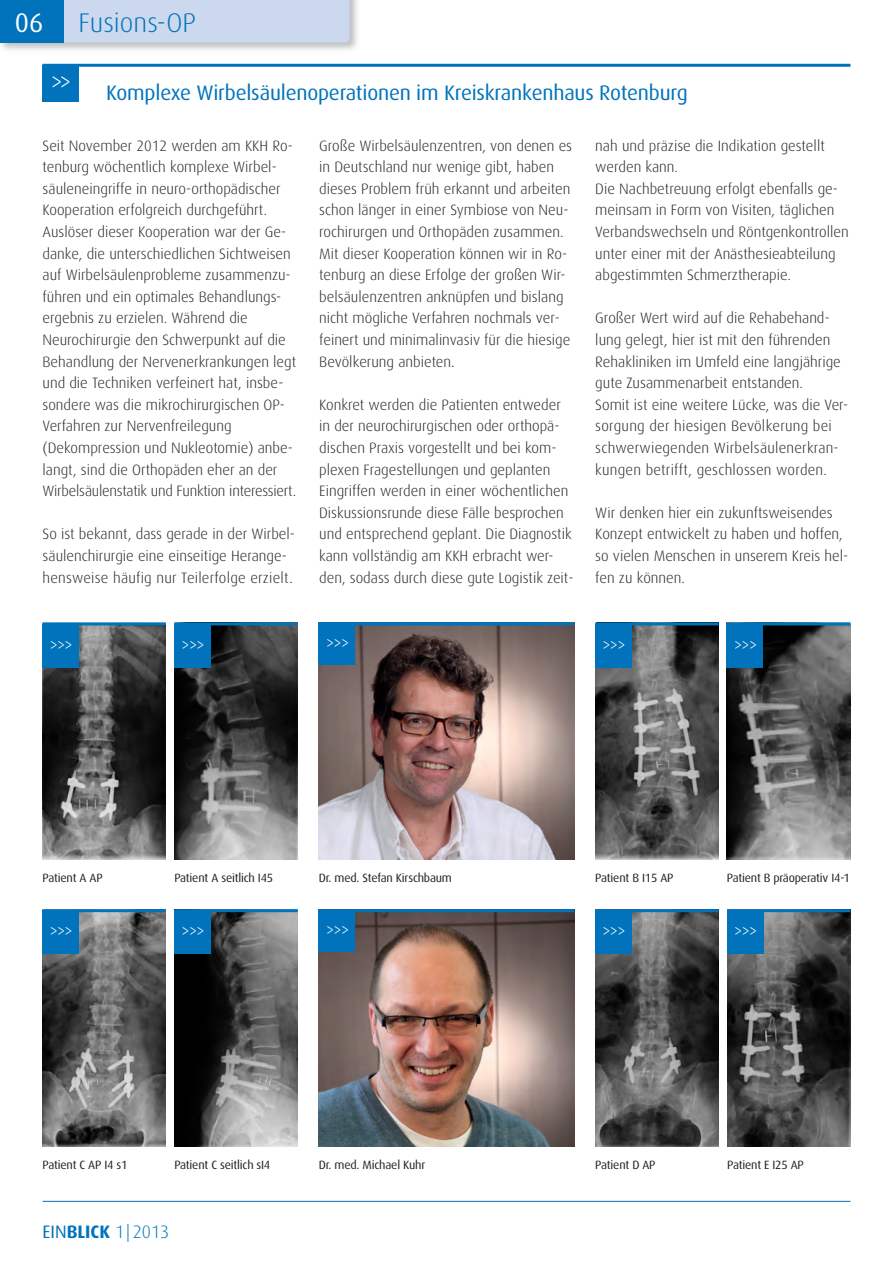
<style>
.page{position:relative;width:893px;height:1263px;background:#fff}
.page>*{position:absolute;margin:0;border:0;box-sizing:border-box;transform-origin:0 0}
.t1{font:300 30px "Dax";color:#fff;scale:.7 1}
.t2{font:300 27px "Dax";color:#0073bc}
.t3{font:27px "Dax";color:#fff}
.t4{font:21px "Dax";letter-spacing:-.01em;color:#0073bc}
.t5{font:300 21px "Dax";color:#fff;scale:.7 1}
.t6{font:300 18px "Dax";color:#0073bc}
.t7{font:300 15px/21.6px "Dax";color:#231f20}
.t8{font:12px "Dax";letter-spacing:-.015em;color:#231f20}
.s1{font-weight:400}
.s2{font-weight:700}
</style>
<div class="page">
<hr style="left:43px;top:1201px;width:807px;height:1px;background:#0073bc">
<img style="left:1px;top:0;width:356px;height:50px">
<div style="left:64px;top:0;width:286px;height:43px;background:#ccd8ed"></div>
<div style="left:0;top:0;width:64px;height:43px;background:#0073bc"></div>
<div style="left:43px;top:65px;width:36px;height:36px;background:#0073bc"></div>
<hr style="left:43px;top:64px;width:807px;height:3px;background:#0073bc">
<img style="left:595px;top:625px;width:124px;height:235px">
<div style="left:595px;top:624px;width:36px;height:43px;background:#0073bc"></div>
<hr style="left:595px;top:622px;width:124px;height:3px;background:#0073bc">
<svg style="left:727px;top:625px;width:123px;height:235px;background:#5d5d5d"></svg>
<div style="left:727px;top:624px;width:36px;height:43px;background:#0073bc"></div>
<hr style="left:727px;top:622px;width:123px;height:3px;background:#0073bc">
<img style="left:595px;top:912px;width:124px;height:234px">
<div style="left:595px;top:911px;width:36px;height:43px;background:#0073bc"></div>
<hr style="left:595px;top:909px;width:124px;height:3px;background:#0073bc">
<img style="left:727px;top:912px;width:123px;height:234px">
<div style="left:727px;top:911px;width:36px;height:43px;background:#0073bc"></div>
<hr style="left:727px;top:909px;width:123px;height:3px;background:#0073bc">
<img style="left:319px;top:625px;width:255px;height:235px">
<img style="left:319px;top:912px;width:255px;height:234px">
<div style="left:319px;top:624px;width:36px;height:41px;background:#0073bc"></div>
<hr style="left:319px;top:622px;width:255px;height:3px;background:#0073bc">
<div style="left:319px;top:911px;width:36px;height:41px;background:#0073bc"></div>
<hr style="left:319px;top:909px;width:255px;height:3px;background:#0073bc">
<img style="left:43px;top:625px;width:123px;height:235px">
<div style="left:43px;top:624px;width:36px;height:43px;background:#0073bc"></div>
<hr style="left:43px;top:622px;width:123px;height:3px;background:#0073bc">
<img style="left:174px;top:625px;width:124px;height:235px">
<div style="left:174px;top:624px;width:36px;height:43px;background:#0073bc"></div>
<hr style="left:174px;top:622px;width:124px;height:3px;background:#0073bc">
<img style="left:43px;top:912px;width:123px;height:234px">
<div style="left:43px;top:911px;width:36px;height:43px;background:#0073bc"></div>
<hr style="left:43px;top:909px;width:123px;height:3px;background:#0073bc">
<img style="left:174px;top:912px;width:124px;height:234px">
<div style="left:174px;top:911px;width:36px;height:43px;background:#0073bc"></div>
<hr style="left:174px;top:909px;width:124px;height:3px;background:#0073bc">
<h2 class="t3" style="left:15px;top:11px;width:30px">06</h2>
<h2 class="t2" style="left:79px;top:11px;width:119px">Fusions-OP</h2>
<h1 class="t1" style="left:52px;top:68px;width:29px">&gt;&gt;</h1>
<h3 class="t4" style="left:106px;top:83px;width:583px">Komplexe Wirbelsäulenoperationen im Kreiskrankenhaus Rotenburg</h3>
<p class="t7" style="left:43px;top:136px;width:255px">Seit November 2012 werden am KKH Ro&shy;tenburg wöchentlich komplexe Wirbel - säuleneingriffe in neuro-orthopädischer Kooperation erfolgreich durchgeführt.<br>Auslöser dieser Kooperation war der Ge - danke, die unterschiedlichen Sichtweisen auf Wirbelsäulenprobleme zusammenzu&shy;führen und ein optimales Behand lungs - er gebnis zu erzielen. Während die<br>Neuro chirurgie den Schwerpunkt auf die Be handlung der Nervenerkrankungen legt und die Techniken verfeinert hat, insbe&shy;sondere was die mikrochirurgischen OP-Verfahren zur Nervenfreilegung<br>(De kom pression und Nukleotomie) anbe&shy;langt, sind die Orthopäden eher an der Wirbel säulenstatik und Funktion interessiert.</p>
<p class="t7" style="left:43px;top:524px;width:254px">So ist bekannt, dass gerade in der Wirbel - säulenchirurgie eine einseitige Herange - h ensweise häufig nur Teilerfolge erzielt.</p>
<p class="t7" style="left:319px;top:136px;width:254px">Große Wirbelsäulenzentren, von denen es in Deutschland nur wenige gibt, haben dieses Problem früh erkannt und arbeiten schon länger in einer Symbiose von Neu&shy;rochirurgen und Orthopäden zusammen.<br>Mit dieser Kooperation können wir in Ro&shy;tenburg an diese Erfolge der großen Wir&shy;belsäulenzentren anknüpfen und bislang nicht mögliche Verfahren nochmals ver&shy;feinert und minimalinvasiv für die hiesige Bevölkerung anbieten.</p>
<p class="t7" style="left:319px;top:395px;width:256px">Konkret werden die Patienten entweder in der neurochirurgischen oder orthopä&shy;dischen Praxis vorgestellt und bei kom&shy;plexen Fragestellungen und geplanten<br>Ein grif fen wer den in einer wöchentlichen Dis kus sions runde diese Fälle besprochen und entsprechend geplant. Die Diagnostik kann vollständig am KKH erbracht wer&shy;den, sodass durch diese gute Logistik zeit -</p>
<p class="t7" style="left:595px;top:136px;width:255px">nah und präzise die Indikation gestellt werden kann.<br>Die Nachbetreuung erfolgt ebenfalls ge - meinsam in Form von Visiten, täg li chen Verbandswechseln und Röntgen kon trollen unter einer mit der Anäs the sieabteilung abgestimmten Schmerz therapie.</p>
<p class="t7" style="left:595px;top:308px;width:254px">Großer Wert wird auf die Reha be hand - lung gelegt, hier ist mit den führenden Rehakliniken im Umfeld eine langjährige gute Zusammen arbeit entstanden.<br>Somit ist eine weitere Lücke, was die Ver&shy;sorgung der hiesigen Bevölkerung bei schwerwiegenden Wirbelsäulen erkran - kungen betrifft, geschlossen worden.</p>
<p class="t7" style="left:595px;top:503px;width:254px">Wir denken hier ein zukunftsweisendes Konzept entwickelt zu haben und hoffen, so vielen Menschen in unserem Kreis hel&shy;fen zu können.</p>
<h3 class="t5" style="left:50px;top:635px;width:34px">&gt;&gt;&gt;</h3>
<h3 class="t5" style="left:182px;top:635px;width:34px">&gt;&gt;&gt;</h3>
<h3 class="t5" style="left:326px;top:634px;width:34px">&gt;&gt;&gt;</h3>
<h3 class="t5" style="left:603px;top:635px;width:34px">&gt;&gt;&gt;</h3>
<h3 class="t5" style="left:734px;top:635px;width:34px">&gt;&gt;&gt;</h3>
<p class="t8" style="left:43px;top:873px;width:62px">Patient A AP</p>
<h3 class="t5" style="left:50px;top:922px;width:34px">&gt;&gt;&gt;</h3>
<p class="t8" style="left:174px;top:873px;width:100px">Patient A seitlich I45</p>
<h3 class="t5" style="left:182px;top:922px;width:34px">&gt;&gt;&gt;</h3>
<p class="t8" style="left:319px;top:872px;width:135px">Dr. med. Stefan Kirschbaum</p>
<h3 class="t5" style="left:326px;top:921px;width:34px">&gt;&gt;&gt;</h3>
<p class="t8" style="left:595px;top:873px;width:80px">Patient B I15 AP</p>
<h3 class="t5" style="left:603px;top:922px;width:34px">&gt;&gt;&gt;</h3>
<p class="t8" style="left:727px;top:873px;width:124px">Patient B präoperativ I4-1</p>
<h3 class="t5" style="left:735px;top:922px;width:34px">&gt;&gt;&gt;</h3>
<p class="t8" style="left:43px;top:1160px;width:86px">Patient C AP I4 s1</p>
<p class="t8" style="left:174px;top:1160px;width:97px">Patient C seitlich sI4</p>
<p class="t6" style="left:43px;top:1224px;width:128px"><span class="s1">EIN</span><span class="s2">BLICK</span> 1| 2013</p>
<p class="t8" style="left:319px;top:1159px;width:108px">Dr. med. Michael Kuhr</p>
<p class="t8" style="left:595px;top:1160px;width:62px">Patient D AP</p>
<p class="t8" style="left:727px;top:1160px;width:78px">Patient E I25 AP</p>
</div>
